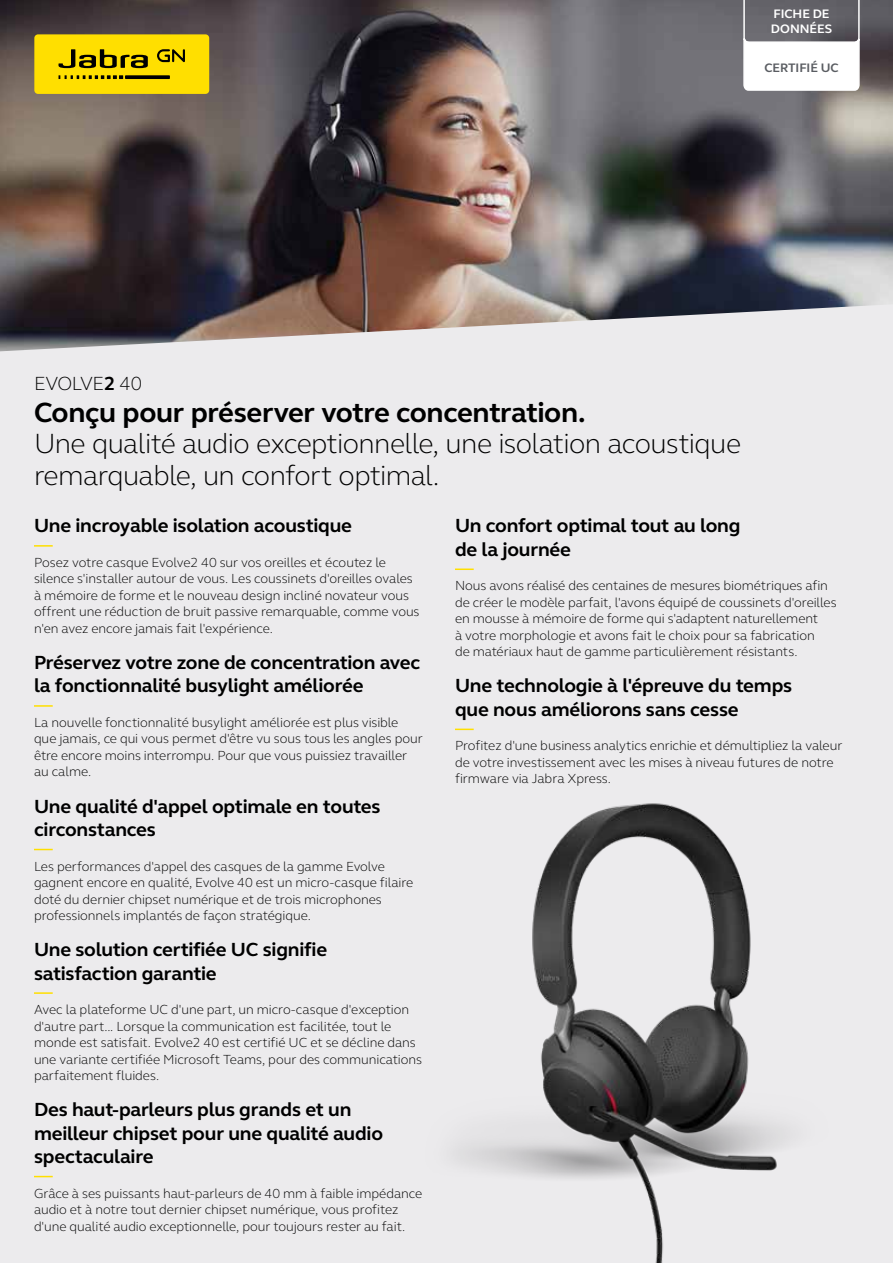
<style>
.page{position:relative;width:893px;height:1263px;background:#ecebed}
.page>*{position:absolute;margin:0;border:0;box-sizing:border-box;transform-origin:0 0}
.t1{font:300 28.5px/31.5px "GN Elliot";letter-spacing:-.02em;color:#000}
.t2{font:700 28.5px "GN Elliot";letter-spacing:-.015em;color:#000}
.t3{font:700 19.5px/23.4px "GN Elliot";letter-spacing:-.01em;color:#000}
.t4{font:300 19.5px "GN Elliot";letter-spacing:-.02em;color:#000}
.t5{font:300 13.5px/16.5px "GN Elliot";letter-spacing:-.005em;color:#000}
.t6{font:700 12.6px/15px "GN Elliot";color:#fff}
.t7{font:700 12.6px "GN Elliot";letter-spacing:-.005em;color:#5a5d62}
.s1{font-weight:700}
</style>
<div class="page">
<img style="left:0;top:0;width:893px;height:351px">
<div style="left:34px;top:34px;width:175px;height:60px;background:#ffdf00;border-radius:4px"></div>
<svg style="left:59px;top:49px;width:89px;height:19px"></svg>
<svg style="left:59px;top:75px;width:64px;height:4px"></svg>
<svg style="left:125px;top:75px;width:45px;height:4px"></svg>
<svg style="left:157px;top:49px;width:28px;height:13px"></svg>
<svg style="left:34px;top:545px;width:19px;height:2px"></svg>
<svg style="left:34px;top:705px;width:19px;height:2px"></svg>
<svg style="left:34px;top:849px;width:19px;height:1px"></svg>
<svg style="left:34px;top:992px;width:19px;height:2px"></svg>
<svg style="left:34px;top:1176px;width:19px;height:1px"></svg>
<svg style="left:455px;top:568px;width:19px;height:2px"></svg>
<svg style="left:455px;top:729px;width:19px;height:1px"></svg>
<img style="left:456px;top:803px;width:332px;height:460px">
<svg style="left:743px;top:0;width:117px;height:92px;background:#b8b7ba"></svg>
<p class="t6" style="left:771px;top:6px;width:63px">FICHE DE<br>DONNÉES</p>
<p class="t7" style="left:764px;top:59px;width:76px">CERTIFIÉ UC</p>
<h2 class="t4" style="left:34px;top:371px;width:109px">EVOLVE<span class="s1">2</span> 40</h2>
<h1 class="t2" style="left:34px;top:393px;width:553px">Conçu pour préserver votre concentration.</h1>
<h1 class="t1" style="left:34px;top:427px;width:709px">Une qualité audio exceptionnelle, une isolation acoustique remarquable, un confort optimal.</h1>
<h2 class="t3" style="left:34px;top:514px;width:319px">Une incroyable isolation acoustique</h2>
<p class="t5" style="left:34px;top:554px;width:387px">Posez votre casque Evolve2 40 sur vos oreilles et écoutez le silence s'installer autour de vous. Les coussinets d'oreilles ovales à mémoire de forme et le nouveau design incliné novateur vous offrent une réduction de bruit passive remarquable, comme vous n'en avez encore jamais fait l'expérience.</p>
<h2 class="t3" style="left:34px;top:650px;width:388px">Préservez votre zone de concentration avec la fonctionnalité busylight améliorée</h2>
<p class="t5" style="left:34px;top:714px;width:390px">La nouvelle fonctionnalité busylight améliorée est plus visible que jamais, ce qui vous permet d'être vu sous tous les angles pour être encore moins interrompu. Pour que vous puissiez travailler au calme.</p>
<h2 class="t3" style="left:34px;top:794px;width:348px">Une qualité d'appel optimale en toutes circonstances</h2>
<p class="t5" style="left:34px;top:857px;width:381px">Les performances d'appel des casques de la gamme Evolve gagnent encore en qualité, Evolve 40 est un micro-casque filaire doté du dernier chipset numérique et de trois microphones professionnels implantés de façon stratégique.</p>
<h2 class="t3" style="left:34px;top:937px;width:295px">Une solution certifiée UC signifie satisfaction garantie</h2>
<p class="t5" style="left:34px;top:1001px;width:390px">Avec la plateforme UC d'une part, un micro-casque d'exception d'autre part... Lorsque la communication est facilitée, tout le monde est satisfait. Evolve2 40 est certifié UC et se décline dans une variante certifiée Microsoft Teams, pour des communications parfaitement fluides.</p>
<h2 class="t3" style="left:34px;top:1098px;width:351px">Des haut-parleurs plus grands et un meilleur chipset pour une qualité audio spectaculaire</h2>
<p class="t5" style="left:34px;top:1184px;width:390px">Grâce à ses puissants haut-parleurs de 40 mm à faible impédance audio et à notre tout dernier chipset numérique, vous profitez d'une qualité audio exceptionnelle, pour toujours rester au fait.</p>
<h2 class="t3" style="left:455px;top:514px;width:287px">Un confort optimal tout au long de la journée</h2>
<p class="t5" style="left:455px;top:577px;width:383px">Nous avons réalisé des centaines de mesures biométriques afin de créer le modèle parfait, l'avons équipé de coussinets d'oreilles en mousse à mémoire de forme qui s'adaptent naturellement<br>à votre morphologie et avons fait le choix pour sa fabrication<br>de matériaux haut de gamme particulièrement résistants.</p>
<h2 class="t3" style="left:455px;top:674px;width:339px">Une technologie à l'épreuve du temps que nous améliorons sans cesse</h2>
<p class="t5" style="left:455px;top:737px;width:389px">Profitez d'une business analytics enrichie et démultipliez la valeur de votre investissement avec les mises à niveau futures de notre firmware via Jabra Xpress.</p>
</div>
